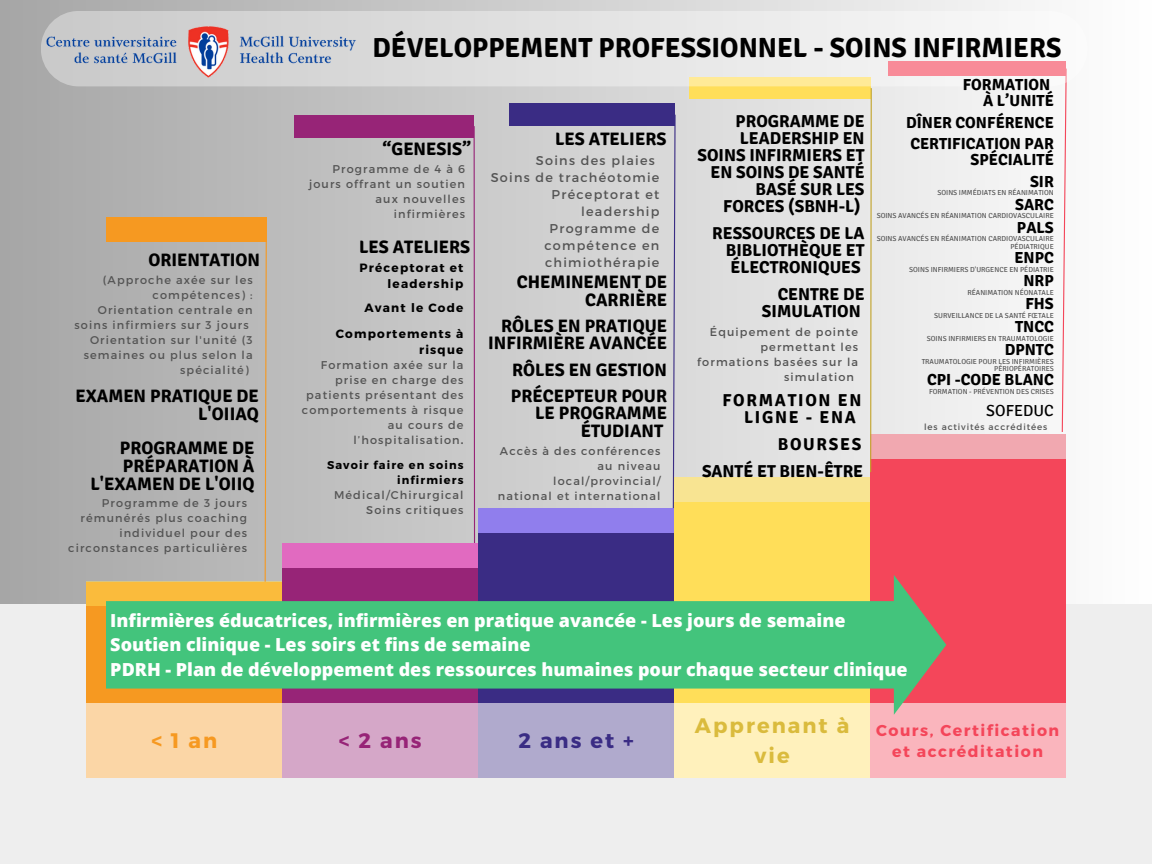
<style>
.page{position:relative;width:1152px;height:864px;background:#fff}
.page>*{position:absolute;margin:0;border:0;box-sizing:border-box;transform-origin:0 0}
.t1{font:700 27.6px "Signika";color:#000}
.t2{font:700 21px/29.2px "Montserrat";letter-spacing:.095em;color:#c2a42b;text-align:center}
.t3{font:700 21px "Montserrat";color:#3a2c84}
.t4{font:700 21px "Montserrat";color:#972477}
.t5{font:700 21px "Montserrat";color:#f69921}
.t6{font:700 18px/17.5px "Signika";color:#000;text-align:right}
.t7{font:800 18px "Open Sans";color:#fff}
.t8{font:700 17.25px/17.1px "Signika";color:#000;text-align:right}
.t9{font:700 17.25px/17.1px "Signika";letter-spacing:.1em;color:#000}
.t10{font:700 16.05px/15.9px "Signika";color:#000;text-align:right}
.t11{font:16.05px "Signika";color:#000}
.t12{font:700 15.75px/21.3px "Montserrat";letter-spacing:.095em;color:#f4465a;text-align:center}
.t13{font:12.75px/17px "Montserrat";letter-spacing:.1em;color:#545454;text-align:right}
.t14{font:700 12px/16px "Montserrat";letter-spacing:.1em;color:#000;text-align:right}
.t15{font:11.25px/15px "Montserrat";letter-spacing:.1em;color:#545454;text-align:right}
.t16{font:700 11.25px/15px "Montserrat";letter-spacing:.1em;color:#000;text-align:right}
.t17{font:8.7px "Montserrat";letter-spacing:.1em;color:#545454}
.t18{font:7.2px/7.2px "Signika";color:#545454;text-align:right}
.s1{font-weight:700}
.s2{font-weight:400;color:#545454}
</style>
<div class="page">
<div style="left:0;top:0;width:1152px;height:864px;background:linear-gradient(to right,#a6a6a6,#fefefe)"></div>
<div style="left:0;top:605px;width:1152px;height:259px;background:#eee"></div>
<div style="left:86px;top:582px;width:196px;height:196px;background:#f69921"></div>
<div style="left:86px;top:582px;width:196px;height:24px;background:#fabb3c"></div>
<hr style="left:474px;top:126px;width:1px;height:417px;background:#972477">
<div style="left:294px;top:115px;width:180px;height:23px;background:#972477"></div>
<div style="left:282px;top:543px;width:196px;height:235px;background:#972477"></div>
<div style="left:282px;top:543px;width:196px;height:24px;background:#e16ac0"></div>
<div style="left:478px;top:508px;width:196px;height:270px;background:#3a2c84"></div>
<div style="left:478px;top:508px;width:196px;height:24px;background:#907eed"></div>
<div style="left:674px;top:477px;width:196px;height:301px;background:#ffde59"></div>
<div style="left:674px;top:477px;width:196px;height:24px;background:#f8e492"></div>
<div style="left:870px;top:434px;width:196px;height:344px;background:#f4465a"></div>
<div style="left:870px;top:434px;width:196px;height:24px;background:#f1a8b0"></div>
<svg style="left:264px;top:228px;width:3px;height:347px"></svg>
<div style="left:106px;top:217px;width:160px;height:24px;background:#f69921"></div>
<svg style="left:672px;top:114px;width:4px;height:395px;background:#ada8bd"></svg>
<div style="left:510px;top:103px;width:165px;height:23px;background:#3a2c84"></div>
<div style="left:86px;top:703px;width:196px;height:75px;background:#fbd6a6"></div>
<div style="left:282px;top:703px;width:196px;height:75px;background:#d5a7c8"></div>
<div style="left:478px;top:703px;width:196px;height:75px;background:#b0aacd"></div>
<div style="left:674px;top:703px;width:196px;height:75px;background:#fff1bc"></div>
<div style="left:870px;top:703px;width:196px;height:75px;background:#fab5bd"></div>
<div style="left:690px;top:77px;width:181px;height:22px;background:#ffde59"></div>
<svg style="left:870px;top:87px;width:2px;height:385px"></svg>
<svg style="left:1061px;top:82px;width:6px;height:351px"></svg>
<svg style="left:41px;top:11px;width:1047px;height:75px"></svg>
<svg style="left:106px;top:575px;width:840px;height:140px;fill:#43c47c"></svg>
<img style="left:696px;top:145px;width:312px;height:42px">
<img style="left:41px;top:19px;width:320px;height:66px">
<p class="t6" style="left:148px;top:252px;width:113px">ORIENTATION</p>
<p class="t15" style="left:103px;top:272px;width:151px">(Approche axée sur les compétences) :</p>
<p class="t15" style="left:75px;top:302px;width:180px;text-align:left;text-indent:23px">Orientation centrale en soins infirmiers sur 3 jours</p>
<p class="t15" style="left:90px;top:332px;width:164px">Orientation sur l'unité (3</p>
<p class="t15" style="left:84px;top:347px;width:170px">semaines ou plus selon la</p>
<p class="t15" style="left:180px;top:362px;width:70px">spécialité)</p>
<p class="t6" style="left:75px;top:387px;width:185px;line-height:18px">EXAMEN PRATIQUE DE<br>L'OIIAQ</p>
<p class="t6" style="left:90px;top:439px;width:165px;line-height:18px">PROGRAMME DE<br>PRÉPARATION À<br>L'EXAMEN DE L'OIIQ</p>
<p class="t15" style="left:68px;top:495px;width:180px">Programme de 3 jours rémunérés plus coaching individuel pour des circonstances particulières</p>
<p class="t1" style="left:373px;top:31px;width:690px">DÉVELOPPEMENT PROFESSIONNEL - SOINS INFIRMIERS</p>
<p class="t6" style="left:383px;top:141px;width:90px">“GENESIS”</p>
<p class="t15" style="left:309px;top:161px;width:158px">Programme de 4 à 6 jours offrant un soutien aux nouvelles infirmières</p>
<p class="t6" style="left:359px;top:239px;width:113px">LES ATELIERS</p>
<p class="t14" style="left:360px;top:259px;width:105px">Préceptorat et leadership</p>
<p class="t14" style="left:364px;top:299px;width:101px">Avant le Code</p>
<p class="t14" style="left:336px;top:325px;width:129px">Comportements à risque</p>
<p class="t15" style="left:302px;top:357px;width:163px">Formation axée sur la prise en charge des patients présentant des comportements à risque au cours de l’hospitalisation<span class="s1">.</span></p>
<p class="t16" style="left:327px;top:457px;width:138px">Savoir faire en soins infirmiers<br><span class="s2">Médical/Chirurgical</span></p>
<p class="t15" style="left:366px;top:502px;width:99px">Soins critiques</p>
<p class="t6" style="left:555px;top:131px;width:113px">LES ATELIERS</p>
<p class="t13" style="left:536px;top:151px;width:120px">Soins des plaies</p>
<p class="t13" style="left:491px;top:168px;width:170px">Soins de trachéotomie</p>
<p class="t13" style="left:552px;top:185px;width:109px">Préceptorat et leadership</p>
<p class="t13" style="left:544px;top:219px;width:117px;text-align:center">Programme de compétence en chimiothérapie</p>
<p class="t6" style="left:517px;top:274px;width:152px">CHEMINEMENT DE<br>CARRIÈRE</p>
<p class="t6" style="left:488px;top:317px;width:180px">RÔLES EN PRATIQUE<br>INFIRMIÈRE AVANCÉE</p>
<p class="t6" style="left:512px;top:361px;width:157px">RÔLES EN GESTION</p>
<p class="t6" style="left:511px;top:387px;width:158px">PRÉCEPTEUR POUR<br>LE PROGRAMME<br>ÉTUDIANT</p>
<p class="t15" style="left:500px;top:443px;width:162px">Accès à des conférences au niveau local/provincial/</p>
<p class="t15" style="left:498px;top:488px;width:164px">national et international</p>
<p class="t8" style="left:697px;top:113px;width:169px">PROGRAMME DE<br>LEADERSHIP EN<br>SOINS INFIRMIERS ET<br>EN SOINS DE SANTÉ<br>BASÉ SUR LES<br>FORCES (SBNH-L)</p>
<p class="t8" style="left:726px;top:225px;width:140px;text-align:justify;text-indent:-14px">RESSOURCES DE LA BIBLIOTHÈQUE ET ÉLECTRONIQUES</p>
<p class="t8" style="left:762px;top:286px;width:104px">CENTRE DE<br>SIMULATION</p>
<p class="t15" style="left:710px;top:324px;width:150px">Équipement de pointe</p>
<p class="t15" style="left:761px;top:339px;width:99px">permettant les</p>
<p class="t15" style="left:697px;top:354px;width:162px">formations basées sur la</p>
<p class="t15" style="left:784px;top:369px;width:71px">simulation</p>
<p class="t9" style="left:744px;top:392px;width:119px;text-indent:-22px">FORMATION EN<br>LIGNE - ENA</p>
<p class="t9" style="left:778px;top:436px;width:85px">BOURSES</p>
<p class="t8" style="left:702px;top:463px;width:163px">SANTÉ ET BIEN-ÊTRE</p>
<p class="t10" style="left:963px;top:77px;width:89px">FORMATION</p>
<p class="t10" style="left:983px;top:93px;width:72px">À L’UNITÉ</p>
<p class="t10" style="left:906px;top:115px;width:149px">DÎNER CONFÉRENCE</p>
<p class="t10" style="left:910px;top:136px;width:145px">CERTIFICATION PAR<br>SPÉCIALITÉ</p>
<p class="t10" style="left:1030px;top:174px;width:25px">SIR</p>
<p class="t18" style="left:937px;top:189px;width:118px">SOINS IMMÉDIATS EN RÉANIMATION</p>
<p class="t10" style="left:1015px;top:197px;width:40px">SARC</p>
<p class="t18" style="left:877px;top:213px;width:179px">SOINS AVANCÉS EN RÉANIMATION CARDIOVASCULAIRE</p>
<p class="t10" style="left:1017px;top:220px;width:38px">PALS</p>
<p class="t18" style="left:877px;top:236px;width:179px">SOINS AVANCÉS EN RÉANIMATION CARDIOVASCULAIRE<br>PÉDIATRIQUE</p>
<p class="t10" style="left:1014px;top:250px;width:41px">ENPC</p>
<p class="t18" style="left:909px;top:266px;width:146px">SOINS INFIRMIERS D'URGENCE EN PÉDIATRIE</p>
<p class="t10" style="left:1023px;top:273px;width:32px">NRP</p>
<p class="t18" style="left:967px;top:289px;width:88px">RÉANIMATION NÉONATALE</p>
<p class="t10" style="left:1025px;top:296px;width:30px">FHS</p>
<p class="t18" style="left:934px;top:312px;width:121px">SURVEILLANCE DE LA SANTÉ FŒTALE</p>
<p class="t10" style="left:1015px;top:319px;width:40px">TNCC</p>
<p class="t18" style="left:927px;top:335px;width:129px">SOINS INFIRMIERS EN TRAUMATOLOGIE</p>
<p class="t10" style="left:1005px;top:342px;width:51px">DPNTC</p>
<p class="t18" style="left:922px;top:358px;width:134px">TRAUMATOLOGIE POUR LES INFIRMIÈRES<br>PÉRIOPÉRATOIRES</p>
<p class="t10" style="left:927px;top:372px;width:128px">CPI -CODE BLANC</p>
<p class="t18" style="left:929px;top:388px;width:126px">FORMATION - PRÉVENTION DES CRISES</p>
<p class="t11" style="left:986px;top:400px;width:69px">SOFEDUC</p>
<p class="t17" style="left:924px;top:422px;width:125px">les activités accréditées</p>
<p class="t7" style="left:110px;top:607px;width:737px">Infirmières éducatrices, infirmières en pratique avancée - Les jours de semaine</p>
<p class="t7" style="left:110px;top:632px;width:422px">Soutien clinique - Les soirs et fins de semaine</p>
<p class="t7" style="left:110px;top:657px;width:799px">PDRH - Plan de développement des ressources humaines pour chaque secteur clinique</p>
<h2 class="t5" style="left:151px;top:727px;width:67px">&lt;1an</h2>
<h2 class="t4" style="left:339px;top:727px;width:84px">&lt; 2 ans</h2>
<h2 class="t3" style="left:518px;top:727px;width:117px">2 ans et +</h2>
<h2 class="t2" style="left:695px;top:710px;width:156px">Apprenant à vie</h2>
<h3 class="t12" style="left:876px;top:718px;width:185px">Cours, Certification et accréditation</h3>
</div>
